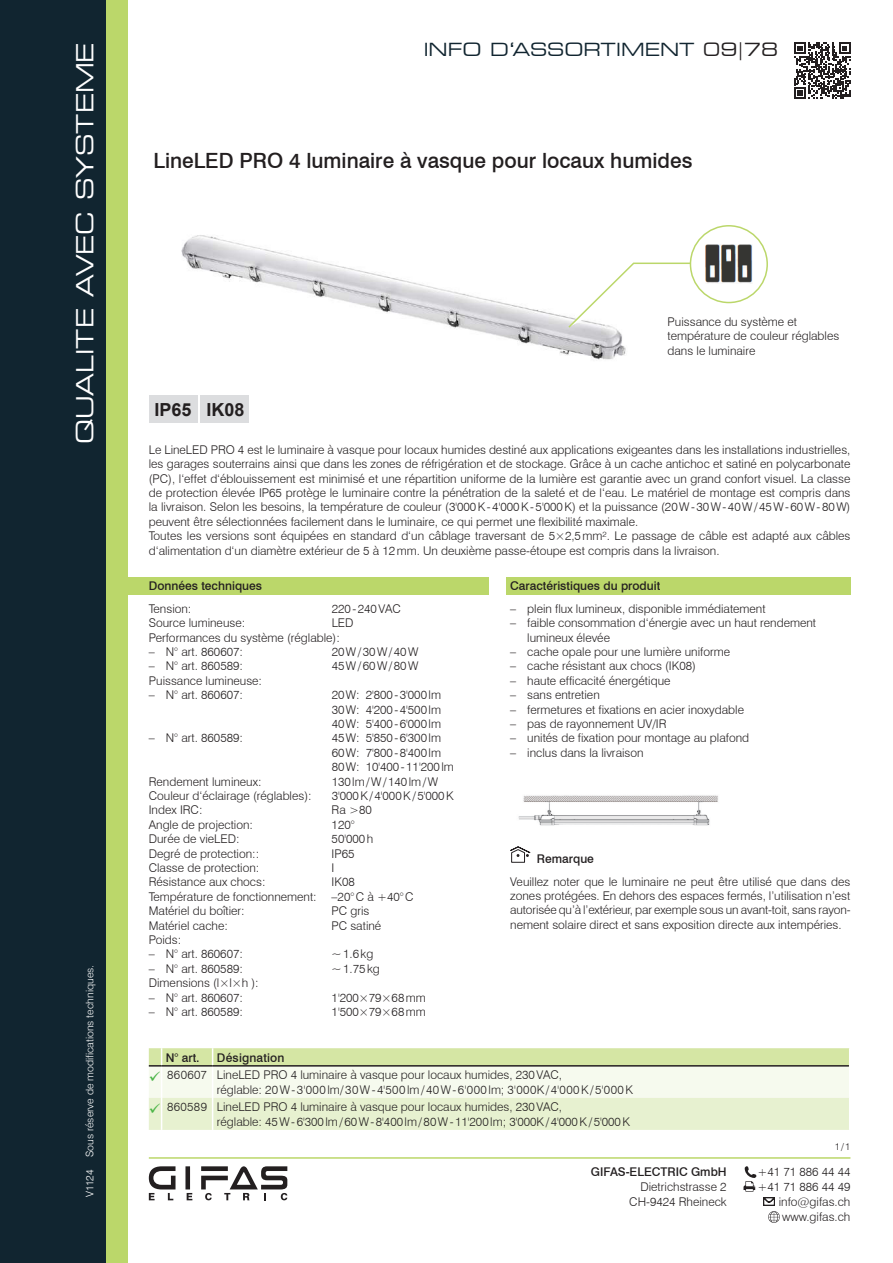
<style>
.page{position:relative;width:893px;height:1263px;background:#fff}
.page>*{position:absolute;margin:0;border:0;box-sizing:border-box;transform-origin:0 0}
.t1{font:expanded 23.55px "Square 721 BT";color:#fff}
.t2{font:500 21px "Swiss 721 BT";color:#231f20}
.t3{font:expanded 18px "Square 721 BT";color:#112530}
.t4{font:700 18px "Arial";color:#231f20}
.t5{font:300 12px/14.4px "Swiss 721 BT";color:#231f20}
.t6{font:500 12px "Swiss 721 BT";color:#231f20}
.t7{font:300 12px "Swiss 721 BT";letter-spacing:.06em;color:#231f20}
.t8{font:300 10.5px "Swiss 721 BT";color:#fff}
.t9{font:300 9.75px "Swiss 721 BT";color:#231f20}
.s1{color:#231f20}
.s2{color:#4bb547}
</style>
<div class="page">
<div style="left:0;top:0;width:106px;height:1263px;background:#112530"></div>
<div style="left:106px;top:0;width:22px;height:1263px;background:#bbd76a"></div>
<hr style="left:149px;top:1157px;width:701px;height:2px;background:#bbd76a">
<div style="left:185px;top:1166px;width:5px;height:23px;background:#231f20"></div>
<svg style="left:149px;top:1166px;width:27px;height:34px"></svg>
<svg style="left:187px;top:1193px;width:5px;height:7px"></svg>
<svg style="left:201px;top:1166px;width:86px;height:34px"></svg>
<svg style="left:743px;top:1166px;width:13px;height:26px"></svg>
<svg style="left:763px;top:1197px;width:17px;height:26px"></svg>
<div style="left:149px;top:395px;width:48px;height:28px;background:#dcdddf"></div>
<div style="left:201px;top:395px;width:48px;height:28px;background:#dcdddf"></div>
<div style="left:506px;top:578px;width:344px;height:17px;background:#bbd76a"></div>
<div style="left:111px;top:578px;width:378px;height:17px;background:#bbd76a"></div>
<img style="left:181px;top:235px;width:445px;height:125px">
<svg style="left:567px;top:262px;width:125px;height:67px"></svg>
<img style="left:705px;top:244px;width:47px;height:39px">
<div style="left:690px;top:225px;width:78px;height:78px;border:2px solid #bbd76a;border-radius:50%"></div>
<img style="left:518px;top:795px;width:200px;height:31px">
<svg style="left:510px;top:846px;width:21px;height:17px"></svg>
<svg style="left:794px;top:42px;width:57px;height:57px"></svg>
<svg style="left:149px;top:1048px;width:701px;height:82px"></svg>
<h1 class="t1" style="left:71px;top:444px;width:403px;rotate:-90deg">QUALITE AVEC SYSTEME</h1>
<h3 class="t3" style="left:424px;top:39px;width:356px">INFO D‘ASSORTIMENT <span class="s1">09|78</span></h3>
<h2 class="t2" style="left:153px;top:148px;width:540px">LineLED PRO 4 luminaire à vasque pour locaux humides</h2>
<p class="t5" style="left:668px;top:314px;width:173px">Puissance du système et température de couleur réglables dans le luminaire</p>
<h3 class="t4" style="left:155px;top:397px;width:91px">IP65 IK08</h3>
<p class="t8" style="left:83px;top:1157px;width:194px;rotate:-90deg">Sous réserve de modifications techniques.</p>
<p class="t5" style="left:149px;top:442px;width:703px">Le LineLED PRO 4 est le luminaire à vasque pour locaux humides destiné aux applications exigeantes dans les installations industrielles, les garages souterrains ainsi que dans les zones de réfrigération et de stockage. Grâce à un cache antichoc et satiné en polycarbonate (PC), l‘effet d‘éblouissement est minimisé et une répartition uniforme de la lumière est garantie avec un grand confort visuel. La classe de protection élevée IP65 protège le luminaire contre la pénétration de la saleté et de l‘eau. Le matériel de montage est compris dans la livraison. Selon les besoins, la température de couleur (3'000K-4'000K-5'000K) et la puissance (20W-30W-40W/45W-60W-80W) peuvent être sélectionnées facilement dans le luminaire, ce qui permet une flexibilité maximale.<br>Toutes les versions sont équipées en standard d‘un câblage traversant de 5×2,5mm². Le passage de câble est adapté aux câbles d‘alimentation d‘un diamètre extérieur de 5 à 12mm. Un deuxième passe-étoupe est compris dans la livraison.</p>
<p class="t6" style="left:510px;top:578px;width:152px">Caractéristiques du produit</p>
<p class="t5" style="left:510px;top:601px;width:257px">– plein flux lumineux, disponible immédiatement</p>
<p class="t5" style="left:527px;top:616px;width:290px;text-indent:-17px">– faible consommation d‘énergie avec un haut rendement lumineux élevée</p>
<p class="t5" style="left:510px;top:644px;width:221px">– cache opale pour une lumière uniforme</p>
<p class="t5" style="left:510px;top:659px;width:187px">– cache résistant aux chocs (IK08)</p>
<p class="t5" style="left:510px;top:673px;width:162px">– haute efficacité énergétique</p>
<p class="t5" style="left:510px;top:688px;width:91px">– sans entretien</p>
<p class="t5" style="left:510px;top:702px;width:235px">– fermetures et fixations en acier inoxydable</p>
<p class="t5" style="left:510px;top:716px;width:158px">– pas de rayonnement UV/IR</p>
<p class="t5" style="left:510px;top:731px;width:240px">– unités de fixation pour montage au plafond</p>
<p class="t5" style="left:510px;top:745px;width:135px">– inclus dans la livraison</p>
<p class="t6" style="left:149px;top:578px;width:115px">Données techniques</p>
<p class="t5" style="left:149px;top:601px;width:44px">Tension:</p>
<p class="t5" style="left:332px;top:601px;width:71px">220-240VAC</p>
<p class="t5" style="left:149px;top:616px;width:98px">Source lumineuse:</p>
<p class="t5" style="left:149px;top:616px;width:206px;text-indent:183px">LED<br>Performances du système (réglable):</p>
<p class="t5" style="left:149px;top:644px;width:96px">– N° art. 860607:</p>
<p class="t7" style="left:332px;top:644px;width:88px">20W/30W/40W</p>
<p class="t5" style="left:149px;top:659px;width:96px">– N° art. 860589:</p>
<p class="t7" style="left:332px;top:659px;width:88px">45W/60W/80W</p>
<p class="t5" style="left:149px;top:673px;width:115px">Puissance lumineuse:</p>
<p class="t5" style="left:149px;top:688px;width:96px">– N° art. 860607:</p>
<p class="t5" style="left:332px;top:688px;width:111px;text-align:justify">20W: 2'800-3'000lm 30W: 4'200-4'500lm 40W: 5'400-6'000lm</p>
<p class="t5" style="left:149px;top:731px;width:96px">– N° art. 860589:</p>
<p class="t5" style="left:332px;top:731px;width:124px">45W: 5'850-6'300lm<br>60W: 7'800-8'400lm<br>80W: 10'400-11'200lm</p>
<p class="t5" style="left:149px;top:774px;width:114px">Rendement lumineux:</p>
<p class="t5" style="left:332px;top:774px;width:108px">130lm/W/140lm/W</p>
<p class="t5" style="left:149px;top:788px;width:164px">Couleur d‘éclairage (réglables):</p>
<p class="t5" style="left:332px;top:788px;width:124px">3'000K/4'000K/5'000K</p>
<p class="t5" style="left:149px;top:803px;width:55px">Index IRC:</p>
<p class="t5" style="left:332px;top:803px;width:42px">Ra &gt;80</p>
<p class="t5" style="left:149px;top:817px;width:106px">Angle de projection:</p>
<p class="t5" style="left:332px;top:817px;width:25px">120°</p>
<p class="t5" style="left:149px;top:832px;width:92px">Durée de vieLED:</p>
<p class="t5" style="left:332px;top:832px;width:43px">50'000h</p>
<p class="t5" style="left:149px;top:846px;width:112px">Degré de protection::</p>
<p class="t5" style="left:332px;top:846px;width:24px">IP65</p>
<p class="t5" style="left:149px;top:860px;width:112px">Classe de protection:</p>
<p class="t5" style="left:332px;top:860px;width:4px">I</p>
<p class="t5" style="left:149px;top:875px;width:118px">Résistance aux chocs:</p>
<p class="t6" style="left:537px;top:851px;width:59px">Remarque</p>
<p class="t5" style="left:510px;top:874px;width:342px;text-align:justify">Veuillez noter que le luminaire ne peut être utilisé que dans des zones protégées. En dehors des espaces fermés, l’utilisation n’est autorisée qu’à l’extérieur, par exemple sous un avant-toit, sans rayon&shy;nement solaire direct et sans exposition directe aux intempéries.</p>
<p class="t5" style="left:149px;top:875px;width:266px;text-indent:183px">IK08<br>Température de fonctionnement: –20°C à +40°C<br>Matériel du boîtier:</p>
<p class="t5" style="left:332px;top:904px;width:39px">PC gris</p>
<p class="t5" style="left:149px;top:918px;width:81px">Matériel cache:</p>
<p class="t5" style="left:332px;top:918px;width:51px">PC satiné</p>
<p class="t5" style="left:149px;top:932px;width:34px">Poids:</p>
<p class="t5" style="left:149px;top:947px;width:96px">– N° art. 860607:</p>
<p class="t5" style="left:332px;top:947px;width:43px">~1.6kg</p>
<p class="t5" style="left:149px;top:961px;width:96px">– N° art. 860589:</p>
<p class="t5" style="left:332px;top:961px;width:50px">~1.75kg</p>
<p class="t5" style="left:149px;top:976px;width:111px">Dimensions (l×l×h ):</p>
<p class="t5" style="left:149px;top:990px;width:96px">– N° art. 860607:</p>
<p class="t5" style="left:332px;top:990px;width:96px">1'200×79×68mm</p>
<p class="t5" style="left:149px;top:1004px;width:96px">– N° art. 860589:</p>
<p class="t5" style="left:332px;top:1004px;width:96px">1'500×79×68mm</p>
<p class="t6" style="left:166px;top:1050px;width:35px">N° art.</p>
<p class="t6" style="left:217px;top:1050px;width:69px">Désignation</p>
<p class="t5" style="left:217px;top:1068px;width:418px;text-indent:-68px"><span class="s2">✓</span> 860607 LineLED PRO 4 luminaire à vasque pour locaux humides, 230VAC,<br>réglable: 20W-3'000lm/30W-4'500lm/40W-6'000lm; 3'000K/4'000K/5'000K</p>
<p class="t5" style="left:217px;top:1100px;width:415px;text-indent:-68px"><span class="s2">✓</span> 860589 LineLED PRO 4 luminaire à vasque pour locaux humides, 230VAC,<br>réglable: 45W-6'300lm/60W-8'400lm/80W-11'200lm; 3'000K/4'000K/5'000K</p>
<p class="t9" style="left:835px;top:1140px;width:17px">1/1</p>
<p class="t8" style="left:83px;top:1197px;width:29px;rotate:-90deg">V1124</p>
<p class="t6" style="left:591px;top:1164px;width:137px">GIFAS-ELECTRIC GmbH</p>
<p class="t5" style="left:629px;top:1179px;width:99px;line-height:15px;text-align:right">Dietrichstrasse 2<br>CH-9424 Rheineck</p>
<p class="t5" style="left:757px;top:1164px;width:95px;line-height:15px;text-align:right">+41 71 886 44 44 +41 71 886 44 49 info@gifas.ch www.gifas.ch</p>
</div>
